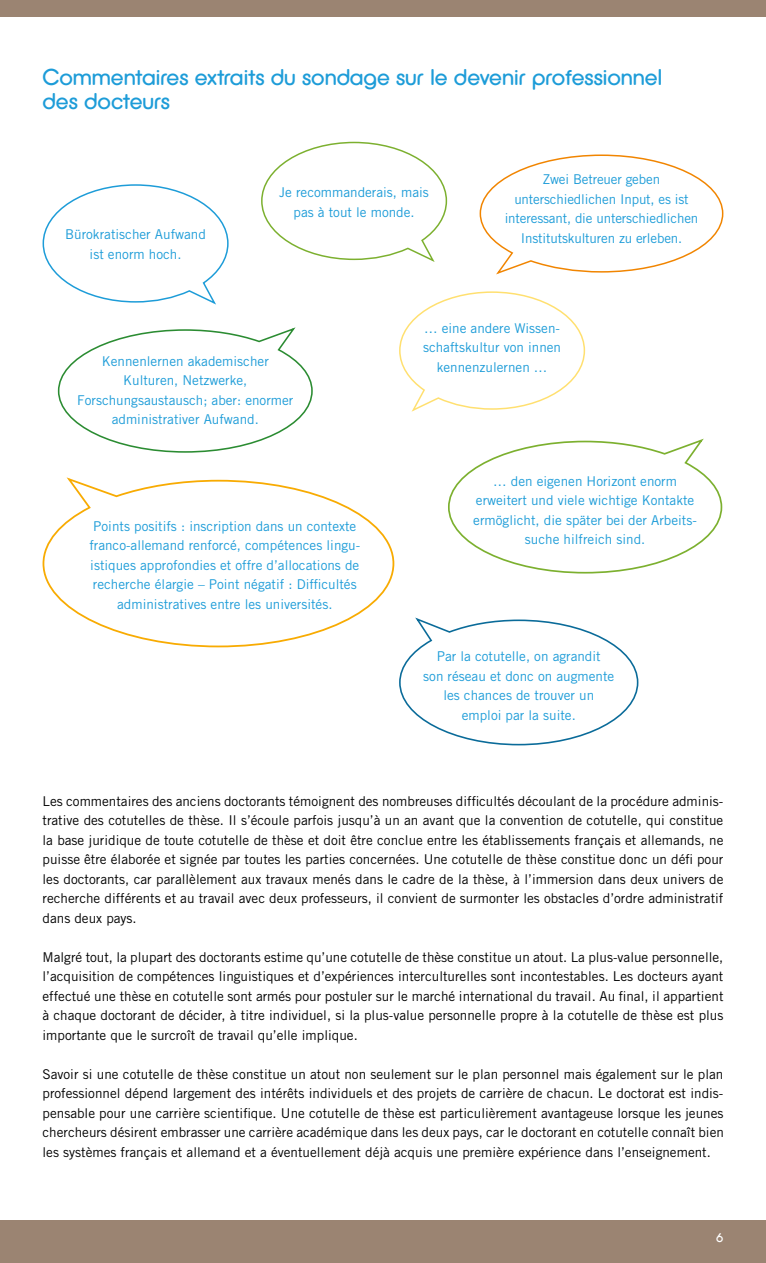
<style>
.page{position:relative;width:766px;height:1263px;background:#fff}
.page>*{position:absolute;margin:0;border:0;box-sizing:border-box;transform-origin:0 0}
.Headline_im_Copytext{font:22.5px/24px "Defused";color:#1d9cd8}
.Copytext{font:13.5px/19.5px "Trade Gothic LT Std";color:#000;text-align:justify}
.Diagramm_Headline{font:13.5px/19.5px "Trade Gothic LT Std";color:#1d9cd8;text-align:center}
.t1{font:13.5px "Defused";color:#fff}
</style>
<div class="page">
<div style="left:0;top:0;width:765px;height:17px;background:#9b8472"></div>
<div style="left:0;top:1220px;width:765px;height:43px;background:#9b8472"></div>
<svg style="left:42px;top:184px;width:187px;height:121px"></svg>
<svg style="left:399px;top:291px;width:186px;height:121px"></svg>
<svg style="left:399px;top:617px;width:240px;height:129px"></svg>
<svg style="left:479px;top:154px;width:245px;height:121px"></svg>
<svg style="left:57px;top:327px;width:256px;height:126px"></svg>
<svg style="left:448px;top:438px;width:275px;height:136px"></svg>
<svg style="left:42px;top:477px;width:353px;height:171px"></svg>
<svg style="left:261px;top:141px;width:187px;height:121px"></svg>
<p class="Headline_im_Copytext" style="left:43px;top:65px;width:621px">Commentaires extraits du sondage sur le devenir professionnel des docteurs</p>
<p class="Diagramm_Headline" style="left:65px;top:225px;width:142px">Bürokratischer Aufwand ist enorm hoch.</p>
<p class="Diagramm_Headline" style="left:279px;top:182px;width:151px">Je recommanderais, mais pas à tout le monde.</p>
<p class="Diagramm_Headline" style="left:504px;top:169px;width:195px">Zwei Betreuer geben unterschiedlichen Input, es ist interessant, die unterschiedlichen<br>Institutskulturen zu erleben.</p>
<p class="Diagramm_Headline" style="left:77px;top:351px;width:217px">Kennenlernen akademischer<br>Kulturen, Netzwerke,<br>Forschungsaustausch; aber: enormer administrativer Aufwand.</p>
<p class="Diagramm_Headline" style="left:89px;top:516px;width:272px">Points positifs : inscription dans un contexte franco-allemand renforcé, compétences lingu&shy;istiques approfondies et offre d’allocations de recherche élargie – Point négatif : Difficultés administratives entre les universités.</p>
<p class="Diagramm_Headline" style="left:423px;top:318px;width:139px">… eine andere Wissen&shy;schaftskultur von innen kennenzulernen …</p>
<p class="Diagramm_Headline" style="left:473px;top:471px;width:225px">… den eigenen Horizont enorm erweitert und viele wichtige Kontakte ermöglicht, die später bei der Arbeits&shy;suche hilfreich sind.</p>
<p class="Diagramm_Headline" style="left:423px;top:647px;width:192px">Par la cotutelle, on agrandit<br>son réseau et donc on augmente les chances de trouver un emploi par la suite.</p>
<p class="Copytext" style="left:43px;top:791px;width:682px">Les commentaires des anciens doctorants témoignent des nombreuses difficultés découlant de la procédure adminis&shy;trative des cotutelles de thèse. Il s’écoule parfois jusqu’à un an avant que la convention de cotutelle, qui constitue la base juridique de toute cotutelle de thèse et doit être conclue entre les établissements français et allemands, ne puisse être élaborée et signée par toutes les parties concernées. Une cotutelle de thèse constitue donc un défi pour les doctorants, car parallèlement aux travaux menés dans le cadre de la thèse, à l’immersion dans deux univers de recherche différents et au travail avec deux professeurs, il convient de surmonter les obstacles d’ordre administratif dans deux pays.</p>
<p class="Copytext" style="left:43px;top:947px;width:682px">Malgré tout, la plupart des doctorants estime qu’une cotutelle de thèse constitue un atout. La plus-value personnelle, l’acquisition de compétences linguistiques et d’expériences interculturelles sont incontestables. Les docteurs ayant effectué une thèse en cotutelle sont armés pour postuler sur le marché international du travail. Au final, il appartient à chaque doctorant de décider, à titre individuel, si la plus-value personnelle propre à la cotutelle de thèse est plus importante que le surcroît de travail qu’elle implique.</p>
<p class="Copytext" style="left:43px;top:1064px;width:682px">Savoir si une cotutelle de thèse constitue un atout non seulement sur le plan personnel mais également sur le plan professionnel dépend largement des intérêts individuels et des projets de carrière de chacun. Le doctorat est indis&shy;pensable pour une carrière scientifique. Une cotutelle de thèse est particulièrement avantageuse lorsque les jeunes chercheurs désirent embrasser une carrière académique dans les deux pays, car le doctorant en cotutelle connaît bien les systèmes français et allemand et a éventuellement déjà acquis une première expérience dans l’enseignement.</p>
<p class="t1" style="left:716px;top:1229px;width:9px">6</p>
</div>
